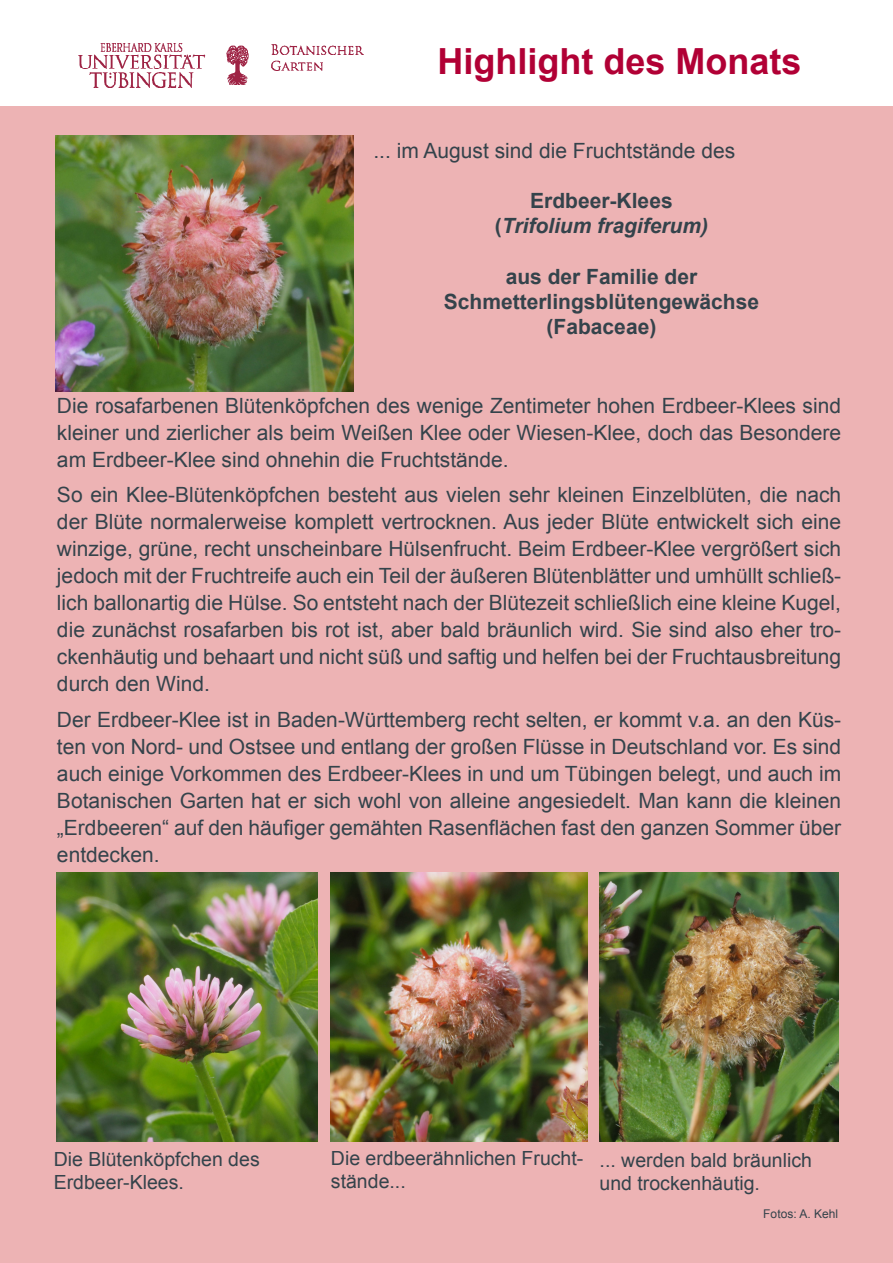
<style>
.page{position:relative;width:893px;height:1263px;background:#fff}
.page>*{position:absolute;margin:0;border:0;box-sizing:border-box;transform-origin:0 0}
.t1{font:700 36px "Arial";color:#b10035}
.t2{font:21px/27px "Arial";color:#34434b;text-align:justify}
.t3{font:700 21px/25.2px "Arial";color:#34434b;text-align:center}
.t4{font:italic 700 21px/25.2px "Arial";color:#34434b;text-align:center}
.t5{font:19.5px/23.4px "Arial";color:#34434b}
.t6{font:12px "Arial";color:#34434b}
.s1{font-style:normal}
</style>
<div class="page">
<div style="left:0;top:106px;width:893px;height:1157px;background:#edb3b4"></div>
<img style="left:78px;top:44px;width:285px;height:43px">
<img style="left:56px;top:135px;width:298px;height:256px">
<img style="left:600px;top:872px;width:238px;height:269px">
<img style="left:331px;top:872px;width:257px;height:269px">
<img style="left:57px;top:872px;width:260px;height:269px">
<p class="t1" style="left:438px;top:38px;width:366px">Highlight des Monats</p>
<p class="t2" style="left:373px;top:137px;width:363px">... im August sind die Fruchtstände des</p>
<p class="t4" style="left:495px;top:189px;width:215px"><span class="s1">Erdbeer-Klees (</span>Trifolium fragiferum)</p>
<p class="t3" style="left:506px;top:264px;width:193px">aus der Familie der</p>
<p class="t3" style="left:444px;top:290px;width:317px">Schmetterlingsblütengewächse (Fabaceae)</p>
<p class="t2" style="left:57px;top:392px;width:786px">Die rosafarbenen Blütenköpfchen des wenige Zentimeter hohen Erdbeer-Klees sind kleiner und zierlicher als beim Weißen Klee oder Wiesen-Klee, doch das Besondere am Erdbeer-Klee sind ohnehin die Fruchtstände.</p>
<p class="t2" style="left:57px;top:481px;width:786px">So ein Klee-Blütenköpfchen besteht aus vielen sehr kleinen Einzelblüten, die nach der Blüte normalerweise komplett vertrocknen. Aus jeder Blüte entwickelt sich eine winzige, grüne, recht unscheinbare Hülsenfrucht. Beim Erdbeer-Klee vergrößert sich jedoch mit der Fruchtreife auch ein Teil der äußeren Blütenblätter und umhüllt schließ&shy;lich ballonartig die Hülse. So entsteht nach der Blütezeit schließlich eine kleine Kugel, die zunächst rosafarben bis rot ist, aber bald bräunlich wird. Sie sind also eher tro&shy;ckenhäutig und behaart und nicht süß und saftig und helfen bei der Fruchtausbreitung durch den Wind.</p>
<p class="t2" style="left:57px;top:706px;width:786px">Der Erdbeer-Klee ist in Baden-Württemberg recht selten, er kommt v.a. an den Küs&shy;ten von Nord- und Ostsee und entlang der großen Flüsse in Deutschland vor. Es sind auch einige Vorkommen des Erdbeer-Klees in und um Tübingen belegt, und auch im Botanischen Garten hat er sich wohl von alleine angesiedelt. Man kann die kleinen „Erdbeeren“ auf den häufiger gemähten Rasenflächen fast den ganzen Sommer über entdecken.</p>
<p class="t5" style="left:54px;top:1147px;width:207px">Die Blütenköpfchen des<br>Erdbeer-Klees.</p>
<p class="t5" style="left:331px;top:1146px;width:254px">Die erdbeerähnlichen Frucht&shy;stände...</p>
<p class="t5" style="left:600px;top:1148px;width:214px">... werden bald bräunlich und trockenhäutig.</p>
<p class="t6" style="left:763px;top:1205px;width:76px">Fotos: A. Kehl</p>
</div>
